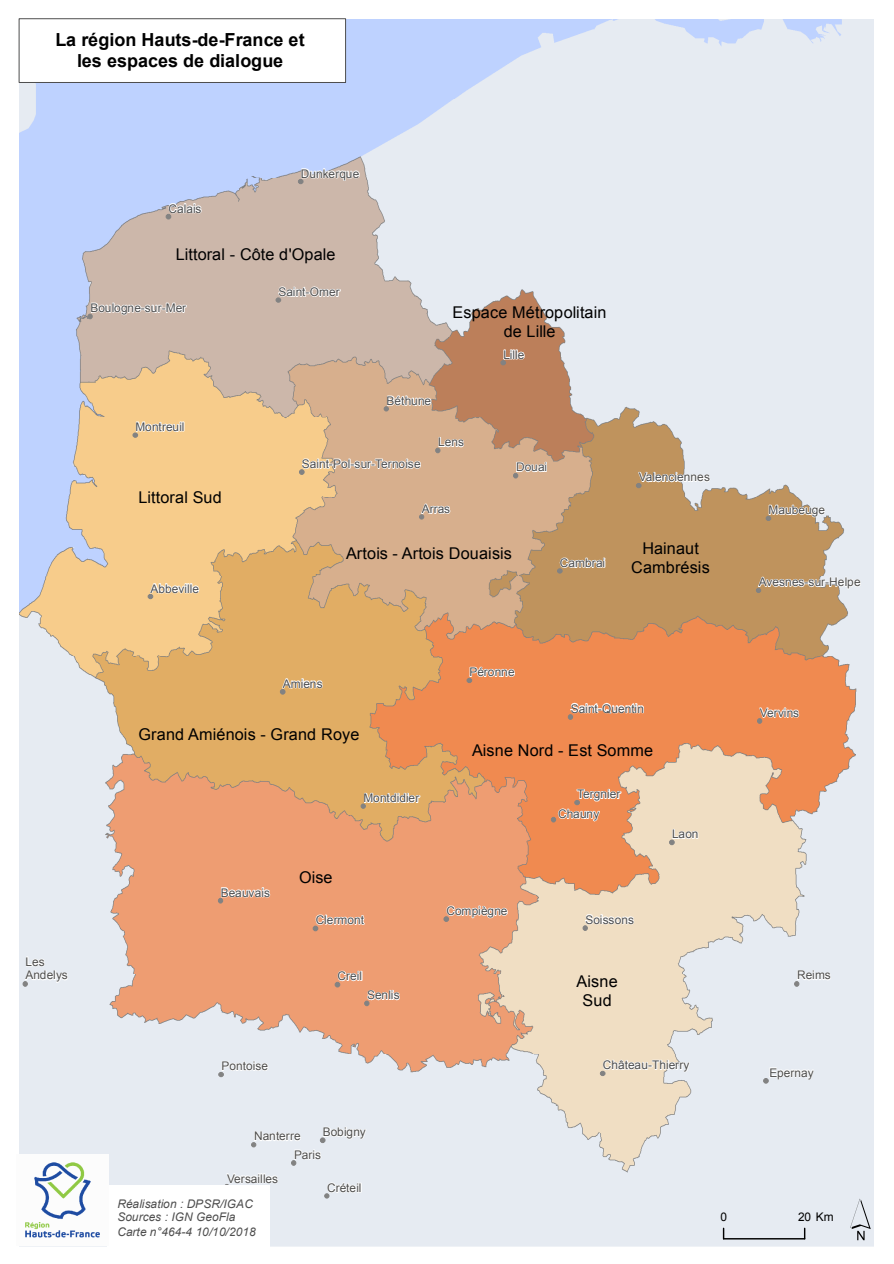
<style>
.page{position:relative;width:894px;height:1264px;background:#fff}
.page>*{position:absolute;margin:0;border:0;box-sizing:border-box;transform-origin:0 0}
.t1{font:59.4px "ESRI North";color:#000}
.t2{font:700 18px/20.9px "Arial";letter-spacing:.005em;color:#000;text-align:center}
.t3{font:16.2px/19px "Arial";color:#000;text-align:center}
.t4{font:11.85px/13.6px "Arial";color:#4e4e4e}
.t5{font:italic 11.85px/13.8px "Arial";color:#4e4e4e}
.t6{font:11.85px "Arial";color:#000}
</style>
<div class="page">
<img style="left:19px;top:19px;width:854px;height:1226px">
<svg style="left:23px;top:955px;width:46px;height:31px"></svg>
<svg style="left:444px;top:904px;width:65px;height:17px"></svg>
<svg style="left:166px;top:202px;width:37px;height:17px"></svg>
<svg style="left:794px;top:969px;width:37px;height:17px"></svg>
<svg style="left:280px;top:674px;width:44px;height:20px"></svg>
<svg style="left:500px;top:349px;width:26px;height:16px"></svg>
<svg style="left:568px;top:701px;width:76px;height:18px"></svg>
<svg style="left:419px;top:502px;width:32px;height:17px"></svg>
<svg style="left:765px;top:496px;width:61px;height:24px"></svg>
<svg style="left:148px;top:581px;width:52px;height:17px"></svg>
<svg style="left:276px;top:285px;width:66px;height:17px"></svg>
<svg style="left:299px;top:457px;width:123px;height:17px"></svg>
<svg style="left:467px;top:666px;width:49px;height:16px"></svg>
<svg style="left:88px;top:294px;width:100px;height:25px"></svg>
<svg style="left:513px;top:461px;width:34px;height:17px"></svg>
<svg style="left:298px;top:167px;width:63px;height:17px"></svg>
<svg style="left:669px;top:828px;width:30px;height:16px"></svg>
<svg style="left:763px;top:1066px;width:52px;height:17px"></svg>
<svg style="left:435px;top:436px;width:30px;height:17px"></svg>
<svg style="left:133px;top:413px;width:52px;height:24px"></svg>
<svg style="left:219px;top:1058px;width:51px;height:18px"></svg>
<svg style="left:324px;top:1180px;width:38px;height:18px"></svg>
<svg style="left:313px;top:913px;width:53px;height:17px"></svg>
<svg style="left:756px;top:571px;width:105px;height:21px"></svg>
<svg style="left:600px;top:1057px;width:91px;height:18px"></svg>
<svg style="left:583px;top:912px;width:52px;height:18px"></svg>
<svg style="left:757px;top:706px;width:43px;height:17px"></svg>
<svg style="left:224px;top:1172px;width:55px;height:17px"></svg>
<svg style="left:551px;top:788px;width:71px;height:40px"></svg>
<svg style="left:218px;top:886px;width:53px;height:17px"></svg>
<svg style="left:384px;top:394px;width:48px;height:17px"></svg>
<svg style="left:361px;top:784px;width:60px;height:24px"></svg>
<svg style="left:636px;top:471px;width:74px;height:17px"></svg>
<svg style="left:335px;top:970px;width:65px;height:35px"></svg>
<svg style="left:557px;top:557px;width:49px;height:16px"></svg>
<svg style="left:251px;top:1126px;width:116px;height:39px"></svg>
<div style="left:107px;top:1184px;width:162px;height:62px;background:#fff"></div>
<div style="left:19px;top:18px;width:327px;height:65px;background:#fff;border:1px solid #4e4e4e"></div>
<svg style="left:722px;top:1228px;width:2px;height:10px"></svg>
<svg style="left:803px;top:1228px;width:2px;height:10px"></svg>
<hr style="left:723px;top:1237px;width:81px;height:2px;background:#000">
<img style="left:19px;top:1154px;width:89px;height:91px">
<h2 class="t2" style="left:55px;top:30px;width:251px">La région Hauts-de-France et les espaces de dialogue</h2>
<p class="t4" style="left:169px;top:202px;width:34px">Calais</p>
<p class="t4" style="left:301px;top:167px;width:60px">Dunkerque</p>
<h3 class="t3" style="left:176px;top:245px;width:161px">Littoral - Côte d'Opale</h3>
<p class="t4" style="left:90px;top:301px;width:97px">Boulogne-sur-Mer</p>
<p class="t4" style="left:135px;top:420px;width:51px">Montreuil</p>
<h3 class="t3" style="left:138px;top:488px;width:85px">Littoral Sud</h3>
<p class="t4" style="left:151px;top:581px;width:50px">Abbeville</p>
<p class="t4" style="left:278px;top:285px;width:63px">Saint-Omer</p>
<h3 class="t3" style="left:452px;top:303px;width:155px">Espace Métropolitain de Lille</h3>
<p class="t4" style="left:503px;top:348px;width:22px">Lille</p>
<p class="t4" style="left:386px;top:394px;width:46px">Béthune</p>
<p class="t4" style="left:302px;top:457px;width:120px">Saint-Pol-sur-Ternoise</p>
<p class="t4" style="left:438px;top:435px;width:27px">Lens</p>
<p class="t4" style="left:516px;top:460px;width:33px">Douai</p>
<p class="t4" style="left:638px;top:470px;width:73px">Valenciennes</p>
<p class="t4" style="left:422px;top:502px;width:30px">Arras</p>
<p class="t4" style="left:768px;top:503px;width:58px">Maubeuge</p>
<h3 class="t3" style="left:346px;top:543px;width:167px">Artois - Artois Douaisis</h3>
<p class="t4" style="left:283px;top:676px;width:41px">Amiens</p>
<p class="t4" style="left:469px;top:665px;width:47px">Péronne</p>
<p class="t4" style="left:560px;top:556px;width:47px">Cambrai</p>
<h3 class="t3" style="left:631px;top:538px;width:80px">Hainaut<br>Cambrésis</h3>
<p class="t4" style="left:570px;top:701px;width:75px">Saint-Quentin</p>
<p class="t4" style="left:758px;top:575px;width:103px">Avesnes-sur-Helpe</p>
<p class="t4" style="left:759px;top:706px;width:41px">Vervins</p>
<p class="t4" style="left:26px;top:954px;width:44px">Les<br>Andelys</p>
<h3 class="t3" style="left:139px;top:725px;width:222px">Grand Amiénois - Grand Roye</h3>
<p class="t4" style="left:221px;top:885px;width:51px">Beauvais</p>
<p class="t4" style="left:221px;top:1059px;width:48px">Pontoise</p>
<h3 class="t3" style="left:299px;top:868px;width:35px">Oise</h3>
<p class="t4" style="left:363px;top:791px;width:57px">Montdidier</p>
<p class="t4" style="left:315px;top:913px;width:50px">Clermont</p>
<p class="t4" style="left:337px;top:969px;width:26px">Creil</p>
<p class="t4" style="left:367px;top:988px;width:34px">Senlis</p>
<p class="t4" style="left:254px;top:1129px;width:48px">Nanterre</p>
<p class="t4" style="left:323px;top:1125px;width:45px">Bobigny</p>
<p class="t4" style="left:227px;top:1171px;width:52px">Versailles</p>
<p class="t5" style="left:117px;top:1196px;width:140px">Réalisation : DPSR/IGAC<br>Sources : IGN GeoFla<br>Carte n°464-4 10/10/2018</p>
<p class="t4" style="left:294px;top:1147px;width:29px">Paris</p>
<p class="t4" style="left:327px;top:1181px;width:36px">Créteil</p>
<h3 class="t3" style="left:472px;top:741px;width:183px">Aisne Nord - Est Somme</h3>
<p class="t4" style="left:577px;top:787px;width:45px">Tergnier</p>
<p class="t4" style="left:446px;top:904px;width:62px">Compiègne</p>
<p class="t4" style="left:558px;top:807px;width:43px">Chauny</p>
<p class="t4" style="left:585px;top:912px;width:50px">Soissons</p>
<h3 class="t3" style="left:576px;top:971px;width:43px">Aisne<br>Sud</h3>
<p class="t4" style="left:672px;top:827px;width:28px">Laon</p>
<p class="t4" style="left:602px;top:1058px;width:88px">Château-Thierry</p>
<p class="t4" style="left:796px;top:968px;width:35px">Reims</p>
<p class="t4" style="left:769px;top:1065px;width:46px">Epernay</p>
<p class="t6" style="left:720px;top:1209px;width:8px">0</p>
<p class="t6" style="left:797px;top:1209px;width:37px">20 Km</p>
<h1 class="t1" style="left:849px;top:1184px;width:22px">´</h1>
</div>
